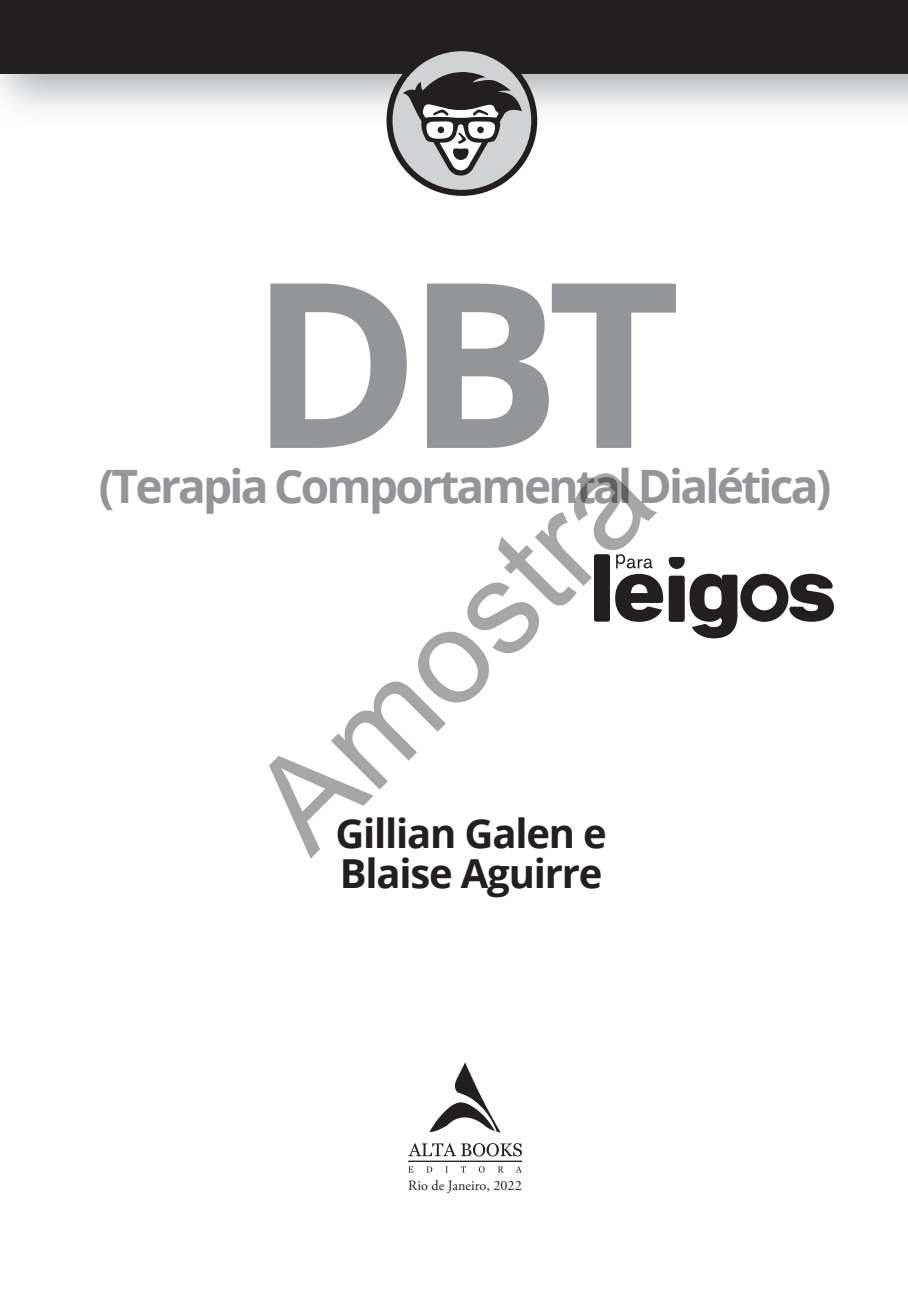
<style>
.page{position:relative;width:908px;height:1303px;background:#fff}
.page>*{position:absolute;margin:0;border:0;box-sizing:border-box;transform-origin:0 0}
.t1{font:700 230px "Open Sans";color:#939598}
.t2{font:133px "Arial";color:rgb(0 0 0/.35)}
.t3{font:700 46px "Open Sans";letter-spacing:-.06em;color:#939598}
.t4{font:700 40px/40px "Open Sans";letter-spacing:-.03em;color:#231f20}
.t5{font:14.2px "Adobe Garamond Pro";color:#231f20}
</style>
<div class="page">
<img style="left:0;top:74px;width:907px;height:52px">
<div style="left:0;top:0;width:907px;height:74px;background:#231f20"></div>
<svg style="left:408px;top:1143px;width:113px;height:13px"></svg>
<hr style="left:408px;top:1160px;width:113px;height:1px;background:#231f20">
<svg style="left:408px;top:1166px;width:113px;height:6px"></svg>
<svg style="left:429px;top:1062px;width:71px;height:70px"></svg>
<svg style="left:389px;top:48px;width:145px;height:145px;background:#afafb1"></svg>
<div style="left:386px;top:45px;width:151px;height:151px;border:6px solid #231f20;border-radius:50%"></div>
<svg style="left:402px;top:72px;width:119px;height:104px"></svg>
<div style="left:477px;top:126px;width:6px;height:7px;background:#231f20;border-radius:50%"></div>
<svg style="left:594px;top:554px;width:68px;height:67px"></svg>
<svg style="left:668px;top:556px;width:165px;height:82px"></svg>
<h1 class="t1" style="left:249px;top:202px;width:432px">DBT</h1>
<p class="t3" style="left:99px;top:454px;width:733px">(Terapia Comportamental Dialética)</p>
<h2 class="t2" style="left:213px;top:760px;width:496px;rotate:-45deg">Amostra</h2>
<p class="t4" style="left:335px;top:812px;width:273px">Gillian Galen e<br>Blaise Aguirre</p>
<p class="t5" style="left:408px;top:1176px;width:115px">Rio de Janeiro, 2022</p>
</div>
